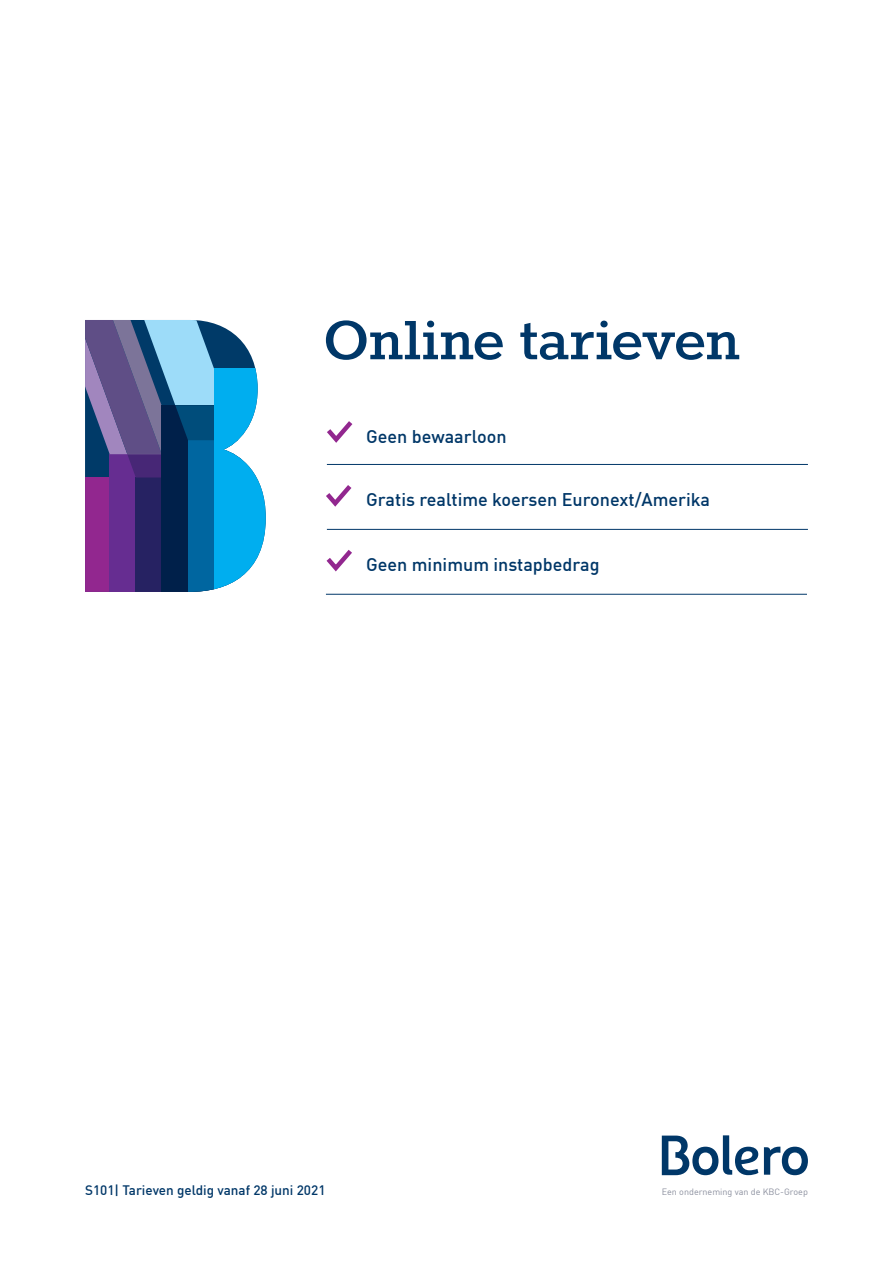
<style>
.page{position:relative;width:893px;height:1263px;background:#fff}
.page>*{position:absolute;margin:0;border:0;box-sizing:border-box;transform-origin:0 0}
.t1{font:700 64.5px "Rokkitt";letter-spacing:-.005em;color:#003768}
.t2{font:500 18px "DIN Offc";color:#003768}
.t3{font:500 13.5px "DIN Offc";color:#003768}
.t4{font:9px "DIN Offc";color:#8b8f9e}
</style>
<div class="page">
<svg style="left:764px;top:1146px;width:44px;height:29px"></svg>
<svg style="left:662px;top:1135px;width:96px;height:40px"></svg>
<svg style="left:327px;top:421px;width:26px;height:22px"></svg>
<svg style="left:326px;top:485px;width:26px;height:22px"></svg>
<svg style="left:326px;top:549px;width:26px;height:23px"></svg>
<hr style="left:327px;top:464px;width:481px;height:1px;background:#003768">
<hr style="left:327px;top:529px;width:481px;height:1px;background:#003768">
<hr style="left:326px;top:594px;width:481px;height:1px;background:#003768">
<svg style="left:236px;top:335px;width:20px;height:33px"></svg>
<div style="left:85px;top:477px;width:51px;height:115px;background:#92278f"></div>
<div style="left:110px;top:454px;width:52px;height:138px;background:#662d91"></div>
<div style="left:136px;top:477px;width:52px;height:115px;background:#262262"></div>
<div style="left:162px;top:405px;width:52px;height:187px;background:#00204a"></div>
<div style="left:188px;top:440px;width:52px;height:152px;background:#0066a0"></div>
<svg style="left:85px;top:320px;width:151px;height:157px"></svg>
<svg style="left:214px;top:368px;width:52px;height:224px;fill:#00aeef"></svg>
<h1 class="t1" style="left:323px;top:307px;width:418px">Online tarieven</h1>
<p class="t2" style="left:366px;top:425px;width:142px">Geen bewaarloon</p>
<p class="t2" style="left:366px;top:488px;width:345px">Gratis realtime koersen Euronext/Amerika</p>
<p class="t2" style="left:366px;top:553px;width:235px">Geen minimum instapbedrag</p>
<p class="t3" style="left:85px;top:1181px;width:242px">S101| Tarieven geldig vanaf 28 juni 2021</p>
<p class="t4" style="left:662px;top:1186px;width:148px">Een onderneming van de KBC-Groep</p>
</div>
